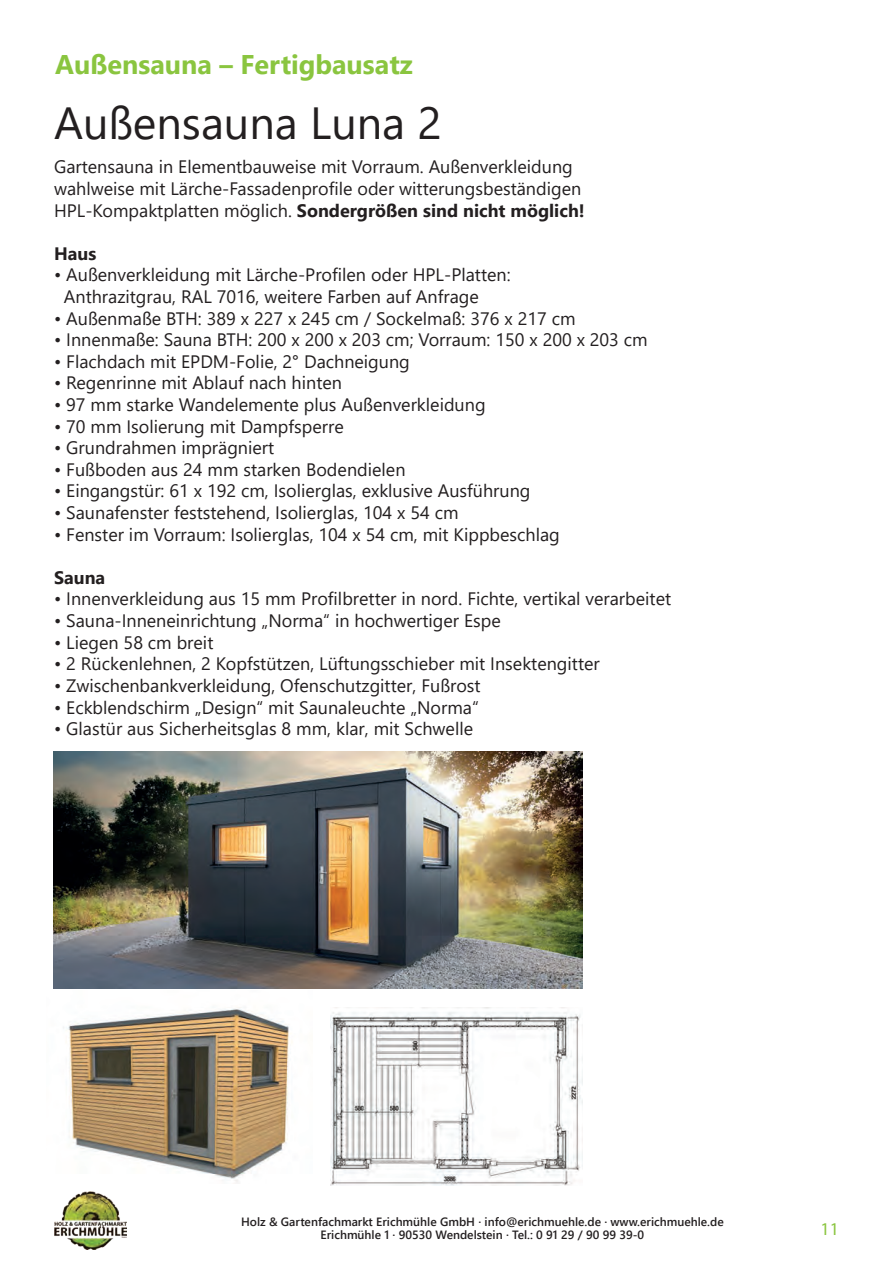
<style>
.page{position:relative;width:893px;height:1263px;background:#fff}
.page>*{position:absolute;margin:0;border:0;box-sizing:border-box;transform-origin:0 0}
.t1{font:45px "Segoe UI";color:#231f20}
.t2{font:700 27px "Segoe UI";color:#8ac53f}
.t3{font:18px/21.6px "Segoe UI";color:#231f20}
.t4{font:700 18px "Segoe UI";color:#231f20}
.t5{font:18px "Myriad Pro";color:#8ac53f}
.t6{font:600 12px/13.5px "Segoe UI";color:#231f20;text-align:center}
.s1{font-weight:700}
</style>
<div class="page">
<img style="left:54px;top:1191px;width:73px;height:59px">
<img style="left:53px;top:751px;width:530px;height:237px">
<img style="left:63px;top:1007px;width:226px;height:176px">
<img style="left:331px;top:1007px;width:251px;height:179px">
<h2 class="t2" style="left:55px;top:39px;width:359px">Außensauna – Fertigbausatz</h2>
<h1 class="t1" style="left:54px;top:81px;width:389px">Außensauna Luna 2</h1>
<p class="t3" style="left:54px;top:155px;width:532px">Gartensauna in Elementbauweise mit Vorraum. Außenverkleidung wahlweise mit Lärche-Fassadenprofile oder witterungsbeständigen<br>HPL-Kompaktplatten möglich. <span class="s1">Sondergrößen sind nicht möglich!</span></p>
<p class="t4" style="left:54px;top:236px;width:44px">Haus</p>
<p class="t3" style="left:64px;top:263px;width:448px;text-indent:-10px">• Außenverkleidung mit Lärche-Profilen oder HPL-Platten:<br>Anthrazitgrau, RAL 7016, weitere Farben auf Anfrage</p>
<p class="t3" style="left:54px;top:306px;width:523px">• Außenmaße BTH: 389 x 227 x 245 cm / Sockelmaß: 376 x 217 cm</p>
<p class="t3" style="left:54px;top:327px;width:595px">• Innenmaße: Sauna BTH: 200 x 200 x 203 cm; Vorraum: 150 x 200 x 203 cm</p>
<p class="t3" style="left:54px;top:349px;width:357px">• Flachdach mit EPDM-Folie, 2° Dachneigung</p>
<p class="t3" style="left:54px;top:371px;width:290px">• Regenrinne mit Ablauf nach hinten</p>
<p class="t3" style="left:54px;top:392px;width:433px">• 97 mm starke Wandelemente plus Außenverkleidung</p>
<p class="t3" style="left:54px;top:414px;width:291px">• 70 mm Isolierung mit Dampfsperre</p>
<p class="t3" style="left:54px;top:435px;width:222px">• Grundrahmen imprägniert</p>
<p class="t3" style="left:54px;top:457px;width:353px">• Fußboden aus 24 mm starken Bodendielen</p>
<p class="t3" style="left:54px;top:479px;width:478px">• Eingangstür: 61 x 192 cm, Isolierglas, exklusive Ausführung</p>
<p class="t3" style="left:54px;top:500px;width:406px">• Saunafenster feststehend, Isolierglas, 104 x 54 cm</p>
<p class="t3" style="left:54px;top:522px;width:507px">• Fenster im Vorraum: Isolierglas, 104 x 54 cm, mit Kippbeschlag</p>
<p class="t4" style="left:54px;top:560px;width:53px">Sauna</p>
<p class="t3" style="left:54px;top:587px;width:619px">• Innenverkleidung aus 15 mm Profilbretter in nord. Fichte, vertikal verarbeitet</p>
<p class="t3" style="left:54px;top:608px;width:448px">• Sauna-Inneneinrichtung „Norma“ in hochwertiger Espe</p>
<p class="t3" style="left:54px;top:630px;width:161px">• Liegen 58 cm breit</p>
<p class="t3" style="left:54px;top:651px;width:547px">• 2 Rückenlehnen, 2 Kopfstützen, Lüftungsschieber mit Insektengitter</p>
<p class="t3" style="left:54px;top:673px;width:428px">• Zwischenbankverkleidung, Ofenschutzgitter, Fußrost</p>
<p class="t3" style="left:54px;top:695px;width:426px">• Eckblendschirm „Design“ mit Saunaleuchte „Norma“</p>
<p class="t3" style="left:54px;top:716px;width:421px">• Glastür aus Sicherheitsglas 8 mm, klar, mit Schwelle</p>
<p class="t6" style="left:241px;top:1214px;width:484px">Holz &amp; Gartenfachmarkt Erichmühle GmbH · info@erichmuehle.de · www.erichmuehle.de<br>Erichmühle 1 · 90530 Wendelstein · Tel.: 0 91 29 / 90 99 39-0</p>
<p class="t5" style="left:820px;top:1218px;width:20px">11</p>
</div>
